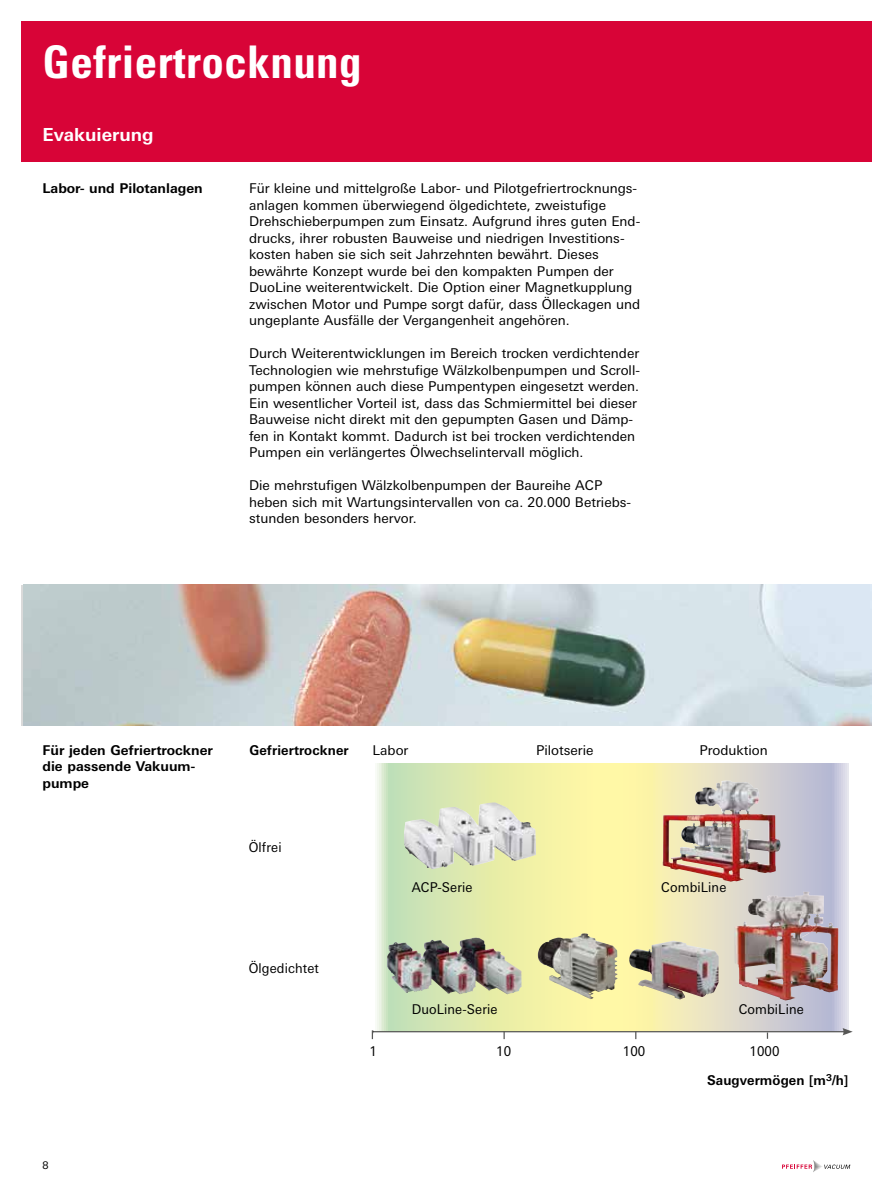
<style>
.page{position:relative;width:893px;height:1191px;background:#fff}
.page>*{position:absolute;margin:0;border:0;box-sizing:border-box;transform-origin:0 0}
.t1{font:700 condensed 45px "Univers";letter-spacing:.01em;color:#fff}
.t2{font:700 18px "Univers Next W1 G";color:#fff}
.t3{font:13.5px/16.5px "Univers Next W1 G";color:#000}
.t4{font:700 13.5px/16.5px "Univers Next W1 G";color:#000}
.t5{font:13.5px "Univers Next W1 G";color:#000;scale:.95 1}
.t6{font:700 13.5px "Univers Next W1 G";color:#000;scale:.95 1}
.t7{font:10.5px "Univers Next W1 G";color:#000}
</style>
<div class="page">
<div style="left:21px;top:21px;width:851px;height:141px;background:#d80437"></div>
<svg style="left:782px;top:1160px;width:68px;height:12px"></svg>
<img style="left:23px;top:585px;width:849px;height:140px">
<img style="left:377px;top:763px;width:471px;height:268px">
<hr style="left:373px;top:1031px;width:472px;height:1px;background:#575756">
<svg style="left:842px;top:1028px;width:11px;height:7px"></svg>
<svg style="left:371px;top:1030px;width:4px;height:10px"></svg>
<svg style="left:503px;top:1032px;width:2px;height:7px"></svg>
<img style="left:695px;top:780px;width:31px;height:34px">
<img style="left:748px;top:891px;width:55px;height:34px">
<img style="left:404px;top:803px;width:84px;height:66px">
<img style="left:393px;top:937px;width:83px;height:20px">
<img style="left:629px;top:940px;width:90px;height:59px">
<img style="left:538px;top:933px;width:79px;height:66px">
<h1 class="t1" style="left:43px;top:35px;width:321px">Gefriertrocknung</h1>
<h2 class="t2" style="left:43px;top:124px;width:113px">Evakuierung</h2>
<p class="t4" style="left:43px;top:180px;width:162px">Labor- und Pilotanlagen</p>
<p class="t3" style="left:249px;top:180px;width:393px">Für kleine und mittelgroße Labor- und Pilotgefriertrocknungs&shy;anlagen kommen überwiegend ölgedichtete, zweistufige Drehschieberpumpen zum Einsatz. Aufgrund ihres guten End&shy;drucks, ihrer robusten Bauweise und niedrigen Investitions&shy;kosten haben sie sich seit Jahrzehnten bewährt. Dieses bewährte Konzept wurde bei den kompakten Pumpen der DuoLine weiterentwickelt. Die Option einer Magnetkupplung zwischen Motor und Pumpe sorgt dafür, dass Ölleckagen und ungeplante Ausfälle der Vergangenheit angehören.</p>
<p class="t3" style="left:249px;top:345px;width:392px">Durch Weiterentwicklungen im Bereich trocken verdichtender Technologien wie mehrstufige Wälzkolbenpumpen und Scroll&shy;pumpen können auch diese Pumpentypen eingesetzt werden.<br>Ein wesentlicher Vorteil ist, dass das Schmiermittel bei dieser Bauweise nicht direkt mit den gepumpten Gasen und Dämp&shy;fen in Kontakt kommt. Dadurch ist bei trocken verdichtenden Pumpen ein verlängertes Ölwechselintervall möglich.</p>
<p class="t3" style="left:249px;top:477px;width:383px">Die mehrstufigen Wälzkolbenpumpen der Baureihe ACP heben sich mit Wartungsintervallen von ca. 20.000 Betriebs&shy;stunden besonders hervor.</p>
<p class="t6" style="left:249px;top:741px;width:106px">Gefriertrockner</p>
<p class="t4" style="left:43px;top:741px;width:172px">Für jeden Gefriertrockner die passende Vakuum&shy;pumpe</p>
<p class="t3" style="left:373px;top:741px;width:37px">Labor</p>
<p class="t3" style="left:536px;top:741px;width:59px">Pilotserie</p>
<p class="t3" style="left:699px;top:741px;width:70px">Produktion</p>
<p class="t7" style="left:43px;top:1159px;width:8px">8</p>
<p class="t5" style="left:249px;top:839px;width:36px">Ölfrei</p>
<p class="t5" style="left:249px;top:960px;width:75px">Ölgedichtet</p>
<p class="t5" style="left:412px;top:879px;width:65px">ACP-Serie</p>
<p class="t5" style="left:661px;top:879px;width:70px">CombiLine</p>
<p class="t5" style="left:412px;top:1001px;width:92px">DuoLine-Serie</p>
<p class="t5" style="left:739px;top:1001px;width:70px">CombiLine</p>
<p class="t5" style="left:370px;top:1043px;width:9px">1</p>
<p class="t5" style="left:496px;top:1043px;width:17px">10</p>
<p class="t5" style="left:623px;top:1043px;width:25px">100</p>
<p class="t5" style="left:749px;top:1043px;width:33px">1000</p>
<p class="t6" style="left:707px;top:1072px;width:150px">Saugvermögen [m<sup>3</sup>/h]</p>
</div>
